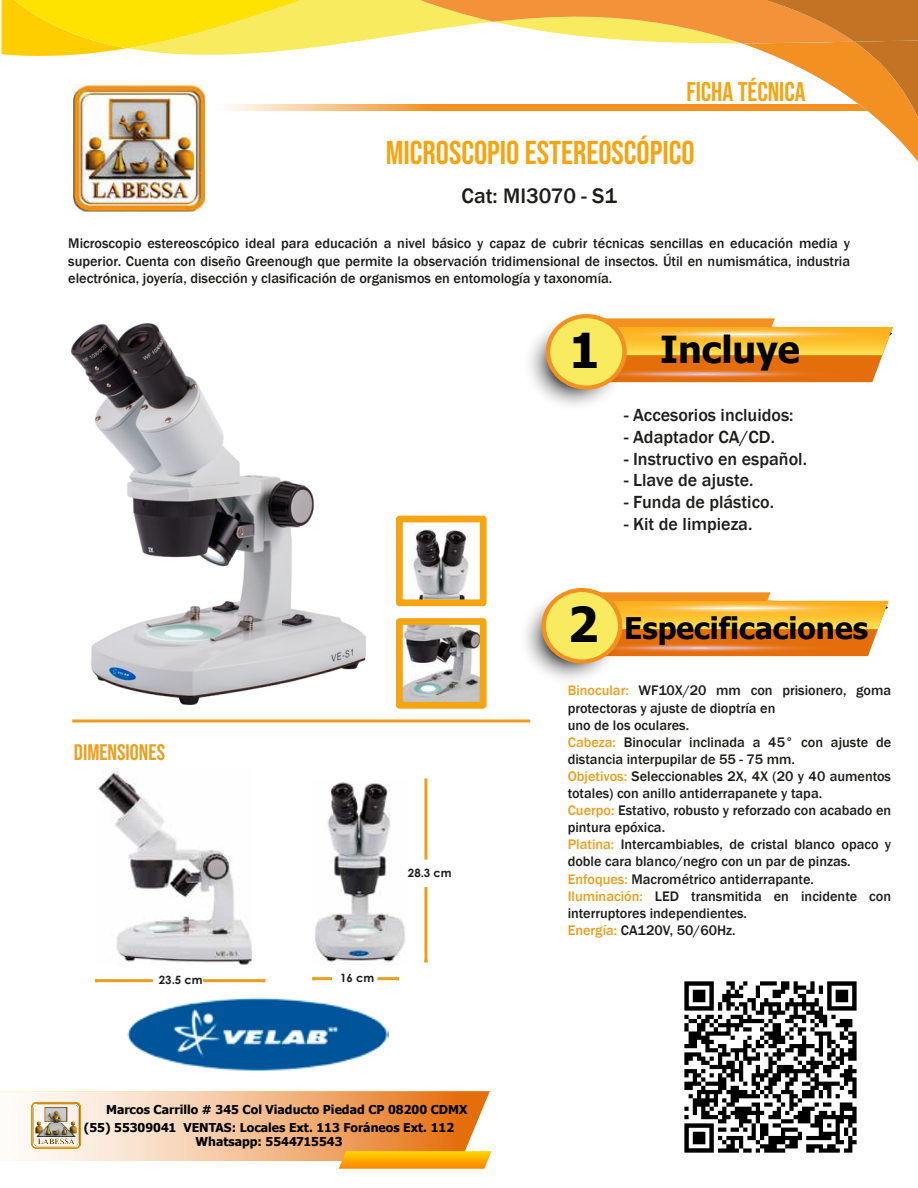
<style>
.page{position:relative;width:918px;height:1188px;background:#fff}
.page>*{position:absolute;margin:0;border:0;box-sizing:border-box;transform-origin:0 0}
.t1{font:700 48px "Tahoma";color:#000}
.t2{font:700 37.2px "Tahoma";color:#000}
.t3{font:33px "Bebas Neue";color:#f5a412}
.t4{font:700 29.85px "Tahoma";color:#000}
.t5{font:27px "Bebas Neue";color:#f5a412}
.t6{font:22.5px "Bebas Neue";color:#ec9f1e}
.t7{font:500 21.6px "Franklin Gothic";color:#1d1d1a}
.t8{font:500 18px "Franklin Gothic";color:#1d1d1a}
.t9{font:500 14.25px/17.1px "Franklin Gothic";color:#1d1d1a;text-align:justify}
.t10{font:700 12.3px/17.7px "Tahoma";color:#000}
.t11{font:700 11.4px "Century Gothic";color:#1d1d1a}
.s1{font-size:48px}
.s2{color:#ec9f1e}
</style>
<div class="page">
<img style="left:413px;top:529px;width:56px;height:69px">
<img style="left:404px;top:626px;width:75px;height:75px">
<div style="left:396px;top:516px;width:91px;height:90px;border:7px solid #f5a412"></div>
<div style="left:396px;top:618px;width:91px;height:91px;border:7px solid #f5a412"></div>
<svg style="left:68px;top:81px;width:142px;height:134px"></svg>
<img style="left:73px;top:163px;width:132px;height:48px">
<svg style="left:1px;top:0;width:917px;height:163px"></svg>
<hr style="left:72px;top:720px;width:458px;height:3px;background:#ec9f1e">
<hr style="left:96px;top:979px;width:57px;height:3px;background:#ec9f1e">
<hr style="left:203px;top:979px;width:61px;height:3px;background:#ec9f1e">
<hr style="left:424px;top:778px;width:3px;height:82px;background:#ec9f1e">
<hr style="left:424px;top:887px;width:3px;height:74px;background:#ec9f1e">
<hr style="left:314px;top:977px;width:18px;height:3px;background:#ec9f1e">
<hr style="left:377px;top:977px;width:20px;height:3px;background:#ec9f1e">
<img style="left:70px;top:323px;width:296px;height:382px">
<img style="left:314px;top:782px;width:91px;height:180px">
<img style="left:98px;top:768px;width:155px;height:197px">
<img style="left:127px;top:997px;width:262px;height:74px">
<svg style="left:0;top:1091px;width:492px;height:78px"></svg>
<img style="left:30px;top:1100px;width:51px;height:52px">
<svg style="left:606px;top:318px;width:287px;height:65px;background:#f3a945"></svg>
<svg style="left:596px;top:327px;width:296px;height:14px;background:#fcb627"></svg>
<svg style="left:650px;top:329px;width:188px;height:9px"></svg>
<svg style="left:596px;top:332px;width:296px;height:3px"></svg>
<svg style="left:650px;top:333px;width:188px;height:2px"></svg>
<svg style="left:556px;top:368px;width:296px;height:11px"></svg>
<svg style="left:610px;top:370px;width:187px;height:7px"></svg>
<svg style="left:556px;top:372px;width:296px;height:3px"></svg>
<svg style="left:610px;top:373px;width:187px;height:1px"></svg>
<svg style="left:520px;top:313px;width:108px;height:100px"></svg>
<svg style="left:546px;top:314px;width:81px;height:76px"></svg>
<div style="left:550px;top:318px;width:72px;height:67px;background:#f8eb60;border-radius:50%"></div>
<svg style="left:601px;top:592px;width:287px;height:65px;background:#f3a944"></svg>
<svg style="left:591px;top:601px;width:297px;height:14px;background:#fcb627"></svg>
<svg style="left:646px;top:603px;width:187px;height:9px"></svg>
<svg style="left:591px;top:606px;width:297px;height:3px"></svg>
<svg style="left:646px;top:607px;width:187px;height:2px"></svg>
<svg style="left:551px;top:642px;width:297px;height:11px"></svg>
<svg style="left:606px;top:644px;width:187px;height:7px"></svg>
<svg style="left:551px;top:646px;width:297px;height:3px"></svg>
<svg style="left:606px;top:647px;width:187px;height:1px"></svg>
<svg style="left:516px;top:587px;width:107px;height:100px"></svg>
<svg style="left:541px;top:588px;width:81px;height:76px"></svg>
<div style="left:546px;top:592px;width:72px;height:67px;background:#f8eb60;border-radius:50%"></div>
<img style="left:684px;top:981px;width:173px;height:172px">
<h3 class="t5" style="left:686px;top:76px;width:121px">FICHA TÉCNICA</h3>
<h3 class="t3" style="left:386px;top:134px;width:310px">MICROSCOPIO ESTEREOSCÓPICO</h3>
<h3 class="t7" style="left:462px;top:182px;width:157px">Cat: MI3070 - S1</h3>
<p class="t9" style="left:68px;top:235px;width:783px">Microscopio estereoscópico ideal para educación a nivel básico y capaz de cubrir técnicas sencillas en educación media y superior. Cuenta con diseño Greenough que permite la observación tridimensional de insectos. Útil en numismática, industria electrónica, joyería, disección y clasificación de organismos en entomología y taxonomía.</p>
<h1 class="t1" style="left:569px;top:317px;width:32px">1</h1>
<h2 class="t2" style="left:660px;top:324px;width:141px">Incluye</h2>
<p class="t8" style="left:624px;top:404px;width:171px">- Accesorios incluidos:</p>
<p class="t8" style="left:624px;top:426px;width:152px">- Adaptador CA/CD.</p>
<p class="t8" style="left:624px;top:448px;width:184px">- Instructivo en español.</p>
<p class="t8" style="left:624px;top:469px;width:131px">- Llave de ajuste.</p>
<p class="t8" style="left:624px;top:491px;width:151px">- Funda de plástico.</p>
<p class="t8" style="left:624px;top:512px;width:130px">- Kit de limpieza.</p>
<h3 class="t6" style="left:74px;top:740px;width:93px">DIMENSIONES</h3>
<p class="t11" style="left:159px;top:971px;width:45px">23.5 cm</p>
<p class="t11" style="left:408px;top:865px;width:45px">28.3 cm</p>
<p class="t11" style="left:340px;top:969px;width:36px">16 cm</p>
<p class="t10" style="left:84px;top:1101px;width:385px;text-indent:22px">Marcos Carrillo # 345 Col Viaducto Piedad CP 08200 CDMX (55) 55309041 VENTAS: Locales Ext. 113 Foráneos Ext. 112</p>
<p class="t10" style="left:196px;top:1133px;width:148px">Whatsapp: 5544715543</p>
<h3 class="t4" style="left:568px;top:607px;width:302px"><span class="s1">2</span> Especificaciones</h3>
<p class="t9" style="left:568px;top:682px;width:325px;text-align:left"><span class="s2">Binocular:</span> WF10X/20 mm con prisionero, goma protectoras y ajuste de dioptría en<br>uno de los oculares.<br><span class="s2">Cabeza:</span> Binocular inclinada a 45° con ajuste de distancia interpupilar de 55 - 75 mm.<br><span class="s2">Objetivos:</span> Seleccionables 2X, 4X (20 y 40 aumentos totales) con anillo antiderrapanete y tapa.<br><span class="s2">Cuerpo:</span> Estativo, robusto y reforzado con acabado en pintura epóxica.<br><span class="s2">Platina:</span> Intercambiables, de cristal blanco opaco y doble cara blanco/negro con un par de pinzas.<br><span class="s2">Enfoques:</span> Macrométrico antiderrapante.<br><span class="s2">Iluminación:</span> LED transmitida en incidente con interruptores independientes.<br><span class="s2">Energía:</span> CA120V, 50/60Hz.</p>
</div>
